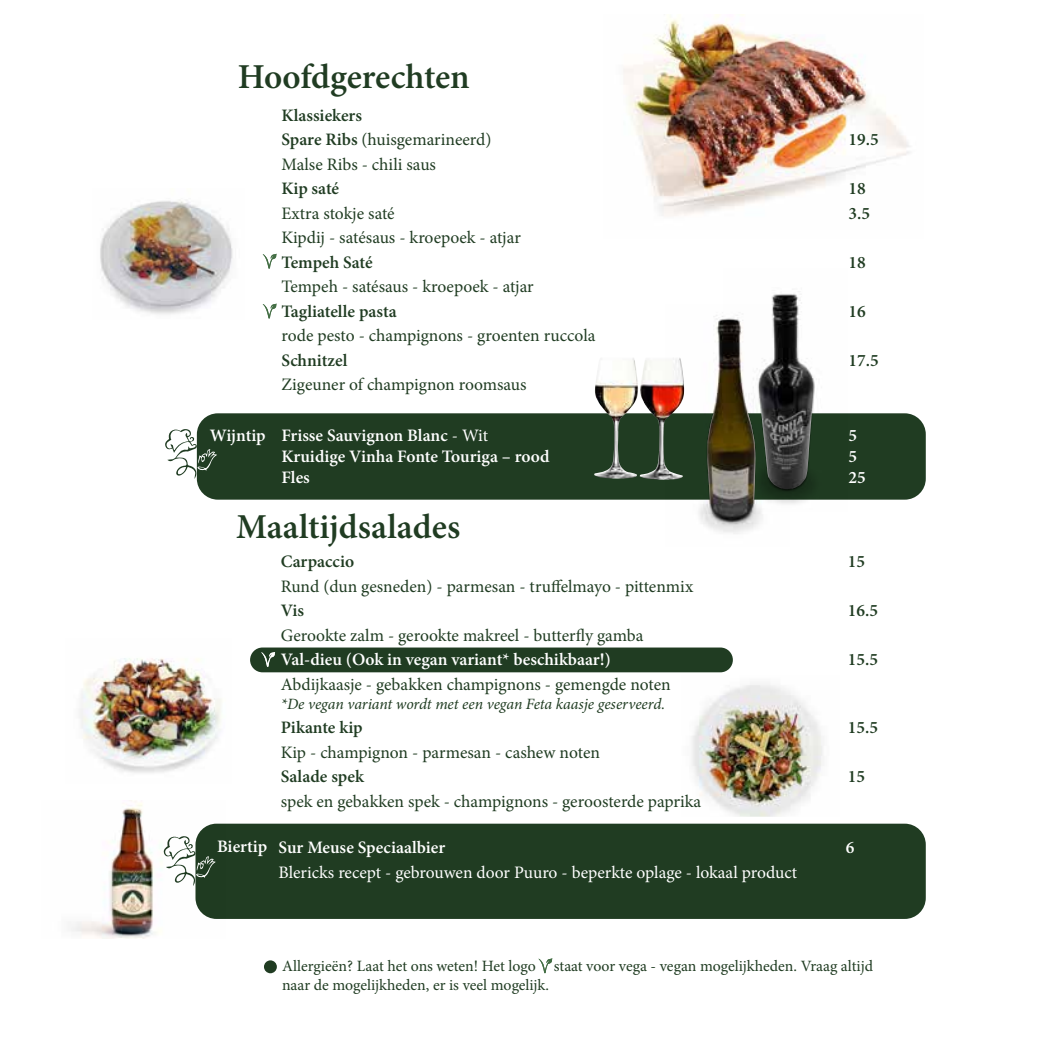
<style>
.page{position:relative;width:1042px;height:1042px;background:#fff}
.page>*{position:absolute;margin:0;border:0;box-sizing:border-box;transform-origin:0 0}
.t1{font:600 35px "Minion Pro";color:#203c22}
.t2{font:17.5px "Minion Pro";letter-spacing:-.005em;color:#203c22}
.t3{font:600 17.5px/24.5px "Minion Pro";color:#203c22}
.t4{font:600 17.5px "Minion Pro";color:#fff}
.t5{font:17.5px "Minion Pro";color:#fff}
.t6{font:15.75px/18.9px "Minion Pro";color:#203c22}
.t7{font:italic 15.75px "Minion Pro";letter-spacing:-.005em;color:#203c22}
.s1{font-weight:400}
</style>
<div class="page">
<div style="left:250px;top:647px;width:483px;height:25px;background:#203c22;border-radius:12px"></div>
<img style="left:623px;top:15px;width:287px;height:201px">
<img style="left:79px;top:658px;width:143px;height:115px">
<div style="left:197px;top:413px;width:729px;height:87px;background:#203c22;border-radius:21px"></div>
<svg style="left:165px;top:429px;width:52px;height:50px"></svg>
<svg style="left:263px;top:254px;width:14px;height:15px"></svg>
<svg style="left:263px;top:304px;width:14px;height:14px"></svg>
<div style="left:195px;top:823px;width:731px;height:96px;background:#203c22;border-radius:21px"></div>
<div style="left:264px;top:960px;width:13px;height:13px;background:#203c22;border-radius:50%"></div>
<svg style="left:538px;top:958px;width:14px;height:15px"></svg>
<img style="left:100px;top:200px;width:133px;height:115px">
<img style="left:692px;top:686px;width:130px;height:129px">
<img style="left:71px;top:801px;width:154px;height:137px">
<img style="left:112px;top:809px;width:40px;height:124px">
<img style="left:594px;top:358px;width:71px;height:122px">
<img style="left:789px;top:381px;width:58px;height:123px">
<img style="left:771px;top:294px;width:43px;height:195px">
<img style="left:665px;top:304px;width:124px;height:230px">
<img style="left:707px;top:320px;width:48px;height:201px">
<svg style="left:261px;top:652px;width:14px;height:15px"></svg>
<h1 class="t1" style="left:238px;top:53px;width:234px">Hoofdgerechten</h1>
<p class="t3" style="left:281px;top:103px;width:212px">Klassiekers<br>Spare Ribs <span class="s1">(huisgemarineerd)</span></p>
<p class="t3" style="left:848px;top:127px;width:32px">19.5</p>
<p class="t4" style="left:210px;top:423px;width:57px">Wijntip</p>
<p class="t2" style="left:281px;top:153px;width:156px">Malse Ribs - chili saus</p>
<p class="t3" style="left:281px;top:176px;width:59px">Kip saté</p>
<p class="t3" style="left:848px;top:176px;width:19px">18</p>
<p class="t2" style="left:281px;top:202px;width:115px">Extra stokje saté</p>
<p class="t3" style="left:848px;top:201px;width:23px">3.5</p>
<p class="t2" style="left:281px;top:226px;width:241px">Kipdij - satésaus - kroepoek - atjar</p>
<p class="t3" style="left:281px;top:250px;width:93px">Tempeh Saté</p>
<p class="t3" style="left:848px;top:250px;width:19px">18</p>
<p class="t2" style="left:281px;top:275px;width:254px">Tempeh - satésaus - kroepoek - atjar</p>
<p class="t3" style="left:281px;top:299px;width:117px">Tagliatelle pasta</p>
<p class="t3" style="left:848px;top:299px;width:19px">16</p>
<p class="t2" style="left:281px;top:324px;width:315px">rode pesto - champignons - groenten ruccola</p>
<p class="t3" style="left:281px;top:348px;width:68px">Schnitzel</p>
<p class="t3" style="left:848px;top:348px;width:32px">17.5</p>
<p class="t2" style="left:281px;top:373px;width:247px">Zigeuner of champignon roomsaus</p>
<p class="t4" style="left:281px;top:424px;width:208px">Frisse Sauvignon Blanc <span class="s1">- Wit</span></p>
<p class="t4" style="left:848px;top:424px;width:10px">5</p>
<p class="t4" style="left:281px;top:445px;width:270px">Kruidige Vinha Fonte Touriga – rood</p>
<p class="t4" style="left:848px;top:445px;width:10px">5</p>
<p class="t4" style="left:281px;top:466px;width:30px">Fles</p>
<p class="t4" style="left:848px;top:466px;width:19px">25</p>
<h1 class="t1" style="left:236px;top:502px;width:226px">Maaltijdsalades</h1>
<p class="t3" style="left:281px;top:549px;width:75px">Carpaccio</p>
<p class="t3" style="left:848px;top:549px;width:19px">15</p>
<p class="t2" style="left:281px;top:574px;width:414px">Rund (dun gesneden) - parmesan - truffelmayo - pittenmix</p>
<p class="t3" style="left:281px;top:598px;width:25px">Vis</p>
<p class="t3" style="left:848px;top:598px;width:32px">16.5</p>
<p class="t2" style="left:281px;top:623px;width:364px">Gerookte zalm - gerookte makreel - butterfly gamba</p>
<p class="t4" style="left:281px;top:647px;width:331px">Val-dieu (Ook in vegan variant* beschikbaar!)</p>
<p class="t3" style="left:848px;top:647px;width:32px">15.5</p>
<p class="t2" style="left:281px;top:672px;width:391px">Abdijkaasje - gebakken champignons - gemengde noten</p>
<p class="t7" style="left:281px;top:693px;width:386px">*De vegan variant wordt met een vegan Feta kaasje geserveerd.</p>
<p class="t3" style="left:281px;top:715px;width:83px">Pikante kip</p>
<p class="t3" style="left:848px;top:715px;width:32px">15.5</p>
<p class="t2" style="left:281px;top:740px;width:321px">Kip - champignon - parmesan - cashew noten</p>
<p class="t3" style="left:281px;top:764px;width:85px">Salade spek</p>
<p class="t3" style="left:848px;top:764px;width:19px">15</p>
<p class="t2" style="left:281px;top:789px;width:422px">spek en gebakken spek - champignons - geroosterde paprika</p>
<p class="t4" style="left:217px;top:835px;width:230px">Biertip Sur Meuse Speciaalbier</p>
<p class="t4" style="left:846px;top:835px;width:10px">6</p>
<p class="t5" style="left:279px;top:860px;width:520px">Blericks recept - gebrouwen door Puuro - beperkte oplage - lokaal product</p>
<p class="t6" style="left:282px;top:957px;width:592px">Allergieën? Laat het ons weten! Het logo staat voor vega - vegan mogelijkheden. Vraag altijd naar de mogelijkheden, er is veel mogelijk.</p>
</div>
